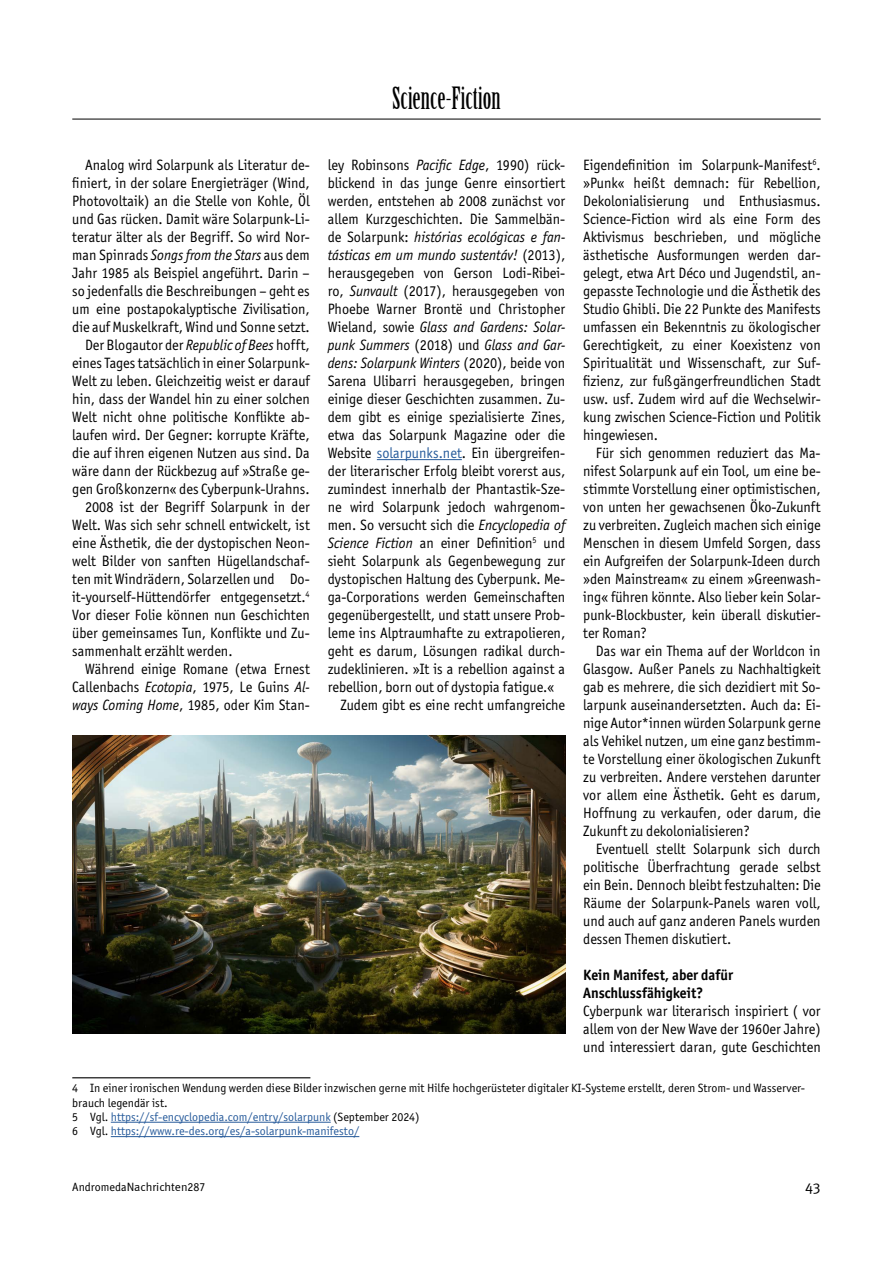
<style>
.page{position:relative;width:893px;height:1263px;background:#fff}
.page>*{position:absolute;margin:0;border:0;box-sizing:border-box;transform-origin:0 0}
.t1{font:30px "Birch Std";color:#000}
.t2{font:15px/18px "Officina Sans ITC Std";color:#000;text-align:justify;scale:.95 1}
.t3{font:italic 15px "Officina Sans ITC Std";color:#000;scale:.95 1}
.t4{font:700 15px/18px "Officina Sans ITC Std";color:#000;scale:.95 1}
.t5{font:15px "Meta Normal";color:#000}
.t6{font:12px/14.4px "Officina Sans ITC Std";color:#000}
.s1{font-style:italic}
.s2{font-style:normal}
.s3{color:#275b9b}
.s4{font-family:"Meta Normal"}
</style>
<div class="page">
<hr style="left:72px;top:119px;width:749px;height:1px;background:#000">
<hr style="left:72px;top:1077px;width:238px;height:1px;background:#000">
<hr style="left:111px;top:1122px;width:220px;height:1px;background:#275b9b">
<hr style="left:111px;top:1136px;width:248px;height:1px;background:#275b9b">
<hr style="left:377px;top:459px;width:85px;height:1px;background:#275b9b">
<img style="left:72px;top:736px;width:493px;height:297px">
<h1 class="t1" style="left:392px;top:81px;width:110px">Science-Fiction</h1>
<p class="t2" style="left:85px;top:156px;width:238px">Analog wird Solarpunk als Literatur de-</p>
<p class="t2" style="left:72px;top:174px;width:251px">finiert, in der solare Energieträger (Wind,</p>
<p class="t2" style="left:72px;top:192px;width:251px">Photovoltaik) an die Stelle von Kohle, Öl</p>
<p class="t2" style="left:72px;top:210px;width:251px">und Gas rücken. Damit wäre Solarpunk-Li-</p>
<p class="t2" style="left:72px;top:228px;width:251px">teratur älter als der Begriff. So wird Nor-</p>
<p class="t2" style="left:72px;top:246px;width:251px">man Spinrads <span class="s1">Songs from the Stars</span> aus dem</p>
<p class="t2" style="left:72px;top:264px;width:251px">Jahr 1985 als Beispiel angeführt. Darin –</p>
<p class="t2" style="left:72px;top:282px;width:251px">so jedenfalls die Beschreibungen – geht es</p>
<p class="t2" style="left:72px;top:300px;width:251px">um eine postapokalyptische Zivilisation,</p>
<p class="t2" style="left:72px;top:318px;width:251px">die auf Muskelkraft, Wind und Sonne setzt.</p>
<p class="t2" style="left:85px;top:336px;width:238px">Der Blogautor der <span class="s1">Republic of Bees</span> hofft,</p>
<p class="t2" style="left:72px;top:354px;width:251px">eines Tages tatsächlich in einer Solarpunk-</p>
<p class="t2" style="left:72px;top:372px;width:251px">Welt zu leben. Gleichzeitig weist er darauf</p>
<p class="t2" style="left:72px;top:390px;width:251px">hin, dass der Wandel hin zu einer solchen</p>
<p class="t2" style="left:72px;top:408px;width:251px">Welt nicht ohne politische Konflikte ab-</p>
<p class="t2" style="left:72px;top:426px;width:251px">laufen wird. Der Gegner: korrupte Kräfte,</p>
<p class="t2" style="left:72px;top:444px;width:251px">die auf ihren eigenen Nutzen aus sind. Da</p>
<p class="t2" style="left:72px;top:462px;width:251px">wäre dann der Rückbezug auf »Straße ge-</p>
<p class="t2" style="left:72px;top:480px;width:251px">gen Großkonzern« des Cyberpunk-Urahns.</p>
<p class="t2" style="left:85px;top:498px;width:238px">2008 ist der Begriff Solarpunk in der</p>
<p class="t2" style="left:72px;top:516px;width:251px">Welt. Was sich sehr schnell entwickelt, ist</p>
<p class="t2" style="left:72px;top:534px;width:251px">eine Ästhetik, die der dystopischen Neon-</p>
<p class="t2" style="left:72px;top:552px;width:251px">welt Bilder von sanften Hügellandschaf-</p>
<p class="t2" style="left:72px;top:570px;width:251px">ten mit Windrädern, Solarzellen und Do-</p>
<p class="t2" style="left:72px;top:588px;width:251px">it-yourself-Hüttendörfer entgegensetzt.<sup>4</sup></p>
<p class="t2" style="left:72px;top:606px;width:251px">Vor dieser Folie können nun Geschichten</p>
<p class="t2" style="left:72px;top:624px;width:251px">über gemeinsames Tun, Konflikte und Zu-</p>
<p class="t2" style="left:72px;top:642px;width:170px">sammenhalt erzählt werden.</p>
<p class="t2" style="left:85px;top:660px;width:238px">Während einige Romane (etwa Ernest</p>
<p class="t2" style="left:72px;top:678px;width:251px">Callenbachs <span class="s1">Ecotopia</span>, 1975, Le Guins <span class="s1">Al-</span></p>
<p class="t2" style="left:72px;top:696px;width:251px"><span class="s1">ways Coming Home</span>, 1985, oder Kim Stan-</p>
<p class="t2" style="left:328px;top:156px;width:251px">ley Robinsons <span class="s1">Pacific Edge</span>, 1990) rück-</p>
<p class="t2" style="left:328px;top:174px;width:251px">blickend in das junge Genre einsortiert</p>
<p class="t2" style="left:328px;top:192px;width:251px">werden, entstehen ab 2008 zunächst vor</p>
<p class="t2" style="left:328px;top:210px;width:251px">allem Kurzgeschichten. Die Sammelbän-</p>
<p class="t3" style="left:328px;top:229px;width:251px"><span class="s2">de Solarpunk:</span> histórias ecológicas e fan-</p>
<p class="t3" style="left:328px;top:247px;width:251px">tásticas em um mundo sustentáv! <span class="s2">(2013),</span></p>
<p class="t2" style="left:328px;top:264px;width:251px">herausgegeben von Gerson Lodi-Ribei-</p>
<p class="t2" style="left:328px;top:282px;width:251px">ro, <span class="s1">Sunvault</span> (2017), herausgegeben von</p>
<p class="t2" style="left:328px;top:300px;width:251px">Phoebe Warner Brontë und Christopher</p>
<p class="t3" style="left:328px;top:319px;width:251px"><span class="s2">Wieland, sowie</span> Glass and Gardens: Solar-</p>
<p class="t3" style="left:328px;top:337px;width:251px">punk Summers <span class="s2">(2018) und</span> Glass and Gar-</p>
<p class="t3" style="left:328px;top:355px;width:251px">dens: Solarpunk Winters <span class="s2">(2020), beide von</span></p>
<p class="t2" style="left:328px;top:372px;width:251px">Sarena Ulibarri herausgegeben, bringen</p>
<p class="t2" style="left:328px;top:390px;width:251px">einige dieser Geschichten zusammen. Zu-</p>
<p class="t2" style="left:328px;top:408px;width:251px">dem gibt es einige spezialisierte Zines,</p>
<p class="t2" style="left:328px;top:426px;width:251px">etwa das Solarpunk Magazine oder die</p>
<p class="t2" style="left:328px;top:444px;width:251px">Website <span class="s3">solarpunks.net</span>. Ein übergreifen-</p>
<p class="t2" style="left:328px;top:462px;width:251px">der literarischer Erfolg bleibt vorerst aus,</p>
<p class="t2" style="left:328px;top:480px;width:251px">zumindest innerhalb der Phantastik-Sze-</p>
<p class="t2" style="left:328px;top:498px;width:251px">ne wird Solarpunk jedoch wahrgenom-</p>
<p class="t2" style="left:328px;top:516px;width:251px">men. So versucht sich die <span class="s1">Encyclopedia of</span></p>
<p class="t2" style="left:328px;top:534px;width:251px"><span class="s1">Science Fiction</span> an einer Definition<sup>5</sup> und</p>
<p class="t2" style="left:328px;top:552px;width:251px">sieht Solarpunk als Gegenbewegung zur</p>
<p class="t2" style="left:328px;top:570px;width:251px">dystopischen Haltung des Cyberpunk. Me-</p>
<p class="t2" style="left:328px;top:588px;width:251px">ga-Corporations werden Gemeinschaften</p>
<p class="t2" style="left:328px;top:606px;width:251px">gegenübergestellt, und statt unsere Prob-</p>
<p class="t2" style="left:328px;top:624px;width:251px">leme ins Alptraumhafte zu extrapolieren,</p>
<p class="t2" style="left:328px;top:642px;width:251px">geht es darum, Lösungen radikal durch-</p>
<p class="t2" style="left:328px;top:660px;width:251px">zudeklinieren. »It is a rebellion against a</p>
<p class="t2" style="left:328px;top:678px;width:240px">rebellion, born out of dystopia fatigue.«</p>
<p class="t2" style="left:340px;top:696px;width:238px">Zudem gibt es eine recht umfangreiche</p>
<p class="t2" style="left:583px;top:156px;width:251px">Eigendefinition im Solarpunk-Manifest<sup>6</sup>. »Punk« heißt demnach: für Rebellion, Dekolonialisierung und Enthusiasmus.<br>Science-Fiction wird als eine Form des Aktivismus beschrieben, und mögliche ästhetische Ausformungen werden dar&shy;gelegt, etwa Art Déco und Jugendstil, an&shy;gepasste Technologie und die Ästhetik des Studio Ghibli. Die 22 Punkte des Manifests umfassen ein Bekenntnis zu ökologischer Gerechtigkeit, zu einer Koexistenz von Spiritualität und Wissenschaft, zur Suf&shy;fizienz, zur fußgängerfreundlichen Stadt usw. usf. Zudem wird auf die Wechselwir&shy;kung zwischen Science-Fiction und Politik hingewiesen.</p>
<p class="t2" style="left:583px;top:444px;width:251px;text-indent:13px">Für sich genommen reduziert das Ma&shy;nifest Solarpunk auf ein Tool, um eine be&shy;stimmte Vorstellung einer optimistischen, von unten her gewachsenen Öko-Zukunft zu verbreiten. Zugleich machen sich einige Menschen in diesem Umfeld Sorgen, dass ein Aufgreifen der Solarpunk-Ideen durch »den Mainstream« zu einem »Greenwash&shy;ing« führen könnte. Also lieber kein Solar&shy;punk-Blockbuster, kein überall diskutier&shy;ter Roman?</p>
<p class="t2" style="left:583px;top:642px;width:251px;text-indent:13px">Das war ein Thema auf der Worldcon in Glasgow. Außer Panels zu Nachhaltigkeit gab es mehrere, die sich dezidiert mit So&shy;larpunk auseinandersetzten. Auch da: Ei&shy;nige Autor*innen würden Solarpunk gerne als Vehikel nutzen, um eine ganz bestimm&shy;te Vorstellung einer ökologischen Zukunft zu verbreiten. Andere verstehen darunter vor allem eine Ästhetik. Geht es darum, Hoffnung zu verkaufen, oder darum, die Zukunft zu dekolonialisieren?</p>
<p class="t2" style="left:583px;top:840px;width:251px;text-indent:13px">Eventuell stellt Solarpunk sich durch politische Überfrachtung gerade selbst ein Bein. Dennoch bleibt festzuhalten: Die Räume der Solarpunk-Panels waren voll, und auch auf ganz anderen Panels wurden dessen Themen diskutiert.</p>
<p class="t4" style="left:583px;top:966px;width:159px">Kein Manifest, aber dafür<br>Anschlussfähigkeit?</p>
<p class="t2" style="left:583px;top:1002px;width:251px">Cyberpunk war literarisch inspiriert ( vor allem von der New Wave der 1960er Jahre) und interessiert daran, gute Geschichten</p>
<p class="t6" style="left:72px;top:1081px;width:734px">4 In einer ironischen Wendung werden diese Bilder inzwischen gerne mit Hilfe hochgerüsteter digitaler KI-Systeme erstellt, deren Strom- und Wasserver&shy;brauch legendär ist.<br>5 Vgl. <span class="s3">https://sf-encyclopedia.com/entry/solarpunk</span> (September 2024)<br>6 Vgl. <span class="s3">https://www.re-des.org/es/a-solarpunk-manifesto/</span></p>
<p class="t6" style="left:72px;top:1179px;width:135px">Andromeda<span class="s4">Nachrichten</span>287</p>
<p class="t5" style="left:805px;top:1177px;width:17px">43</p>
</div>
